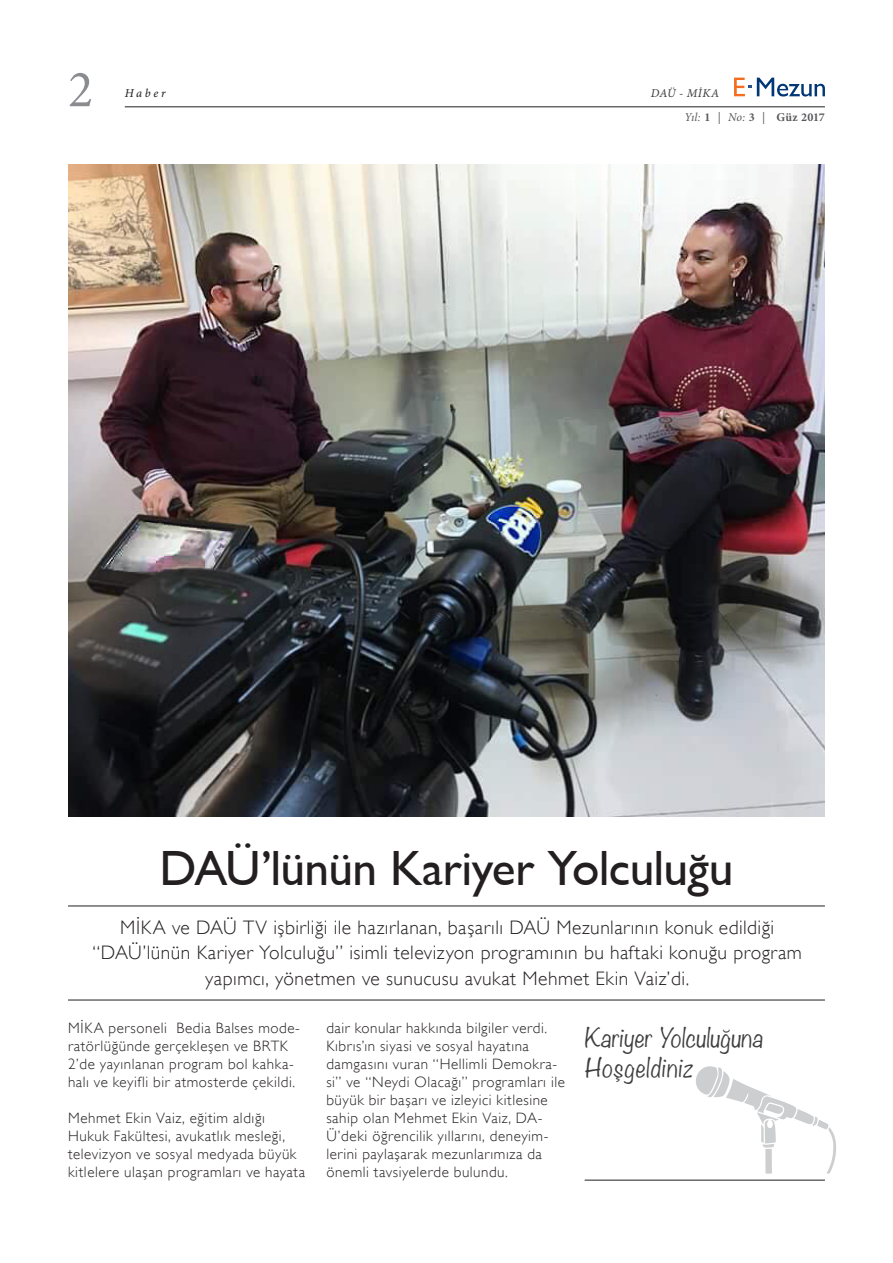
<style>
.page{position:relative;width:893px;height:1263px;background:#fff}
.page>*{position:absolute;margin:0;border:0;box-sizing:border-box;transform-origin:0 0}
.t1{font:52.5px "Minion Pro";color:#8a8c8f}
.t2{font:49.5px "Gill Sans Mas EMU";letter-spacing:-.015em;color:#231f20}
.t3{font:300 23.55px "Noteworthy";color:#3e3e3f}
.t4{font:19.5px/25.5px "Gill Sans Light EMU";letter-spacing:.025em;color:#231f20;text-align:center}
.t5{font:15px/18px "Gill Sans Light EMU";letter-spacing:.04em;color:#231f20}
.t6{font:700 12px "Minion Pro";letter-spacing:.01em;color:#57585a}
.t7{font:12px "Minion Pro It Capt";letter-spacing:.035em;color:#3e3e3f}
.t8{font:12px "Minion Pro It Capt";letter-spacing:.21em;color:#231f20}
.s1{font-weight:400;font-style:italic}
.s2{font-weight:400}
</style>
<div class="page">
<svg style="left:734px;top:78px;width:91px;height:19px"></svg>
<hr style="left:125px;top:107px;width:700px;height:1px;background:#231f20">
<img style="left:68px;top:164px;width:757px;height:653px">
<hr style="left:68px;top:906px;width:757px;height:1px;background:#231f20">
<hr style="left:68px;top:1000px;width:757px;height:1px;background:#231f20">
<svg style="left:696px;top:1066px;width:140px;height:108px"></svg>
<hr style="left:585px;top:1180px;width:240px;height:1px;background:#231f20">
<p class="t1" style="left:68px;top:54px;width:27px">2</p>
<p class="t8" style="left:125px;top:85px;width:42px">Haber</p>
<p class="t7" style="left:651px;top:85px;width:70px">DAÜ - MİKA</p>
<p class="t6" style="left:685px;top:109px;width:142px"><span class="s1">Yıl:</span> 1 <span class="s2">|</span> <span class="s1">No:</span> 3 <span class="s2">|</span> Güz 2017</p>
<p class="t2" style="left:160px;top:839px;width:575px">DAÜ’lünün Kariyer Yolculuğu</p>
<p class="t4" style="left:92px;top:914px;width:711px">MİKA ve DAÜ TV işbirliği ile hazırlanan, başarılı DAÜ Mezunlarının konuk edildiği “DAÜ’lünün Kariyer Yolculuğu” isimli televizyon programının bu haftaki konuğu program yapımcı, yönetmen ve sunucusu avukat Mehmet Ekin Vaiz’di.</p>
<p class="t5" style="left:68px;top:1018px;width:233px">MİKA personeli Bedia Balses mode&shy;ratörlüğünde gerçekleşen ve BRTK 2’de yayınlanan program bol kahka&shy;halı ve keyifli bir atmosterde çekildi.</p>
<p class="t5" style="left:68px;top:1108px;width:239px">Mehmet Ekin Vaiz, eğitim aldığı Hukuk Fakültesi, avukatlık mesleği, televizyon ve sosyal medyada büyük kitlelere ulaşan programları ve hayata</p>
<p class="t5" style="left:326px;top:1018px;width:240px">dair konular hakkında bilgiler verdi.<br>Kıbrıs’ın siyasi ve sosyal hayatına damgasını vuran “Hellimli Demokra&shy;si” ve “Neydi Olacağı” programları ile büyük bir başarı ve izleyici kitlesine sahip olan Mehmet Ekin Vaiz, DA-Ü’deki öğrencilik yıllarını, deneyim&shy;lerini paylaşarak mezunlarımıza da önemli tavsiyelerde bulundu.</p>
<p class="t3" style="left:585px;top:1017px;width:183px">Kariyer Yolculuğuna</p>
<p class="t3" style="left:585px;top:1047px;width:113px">Hoşgeldiniz</p>
</div>
